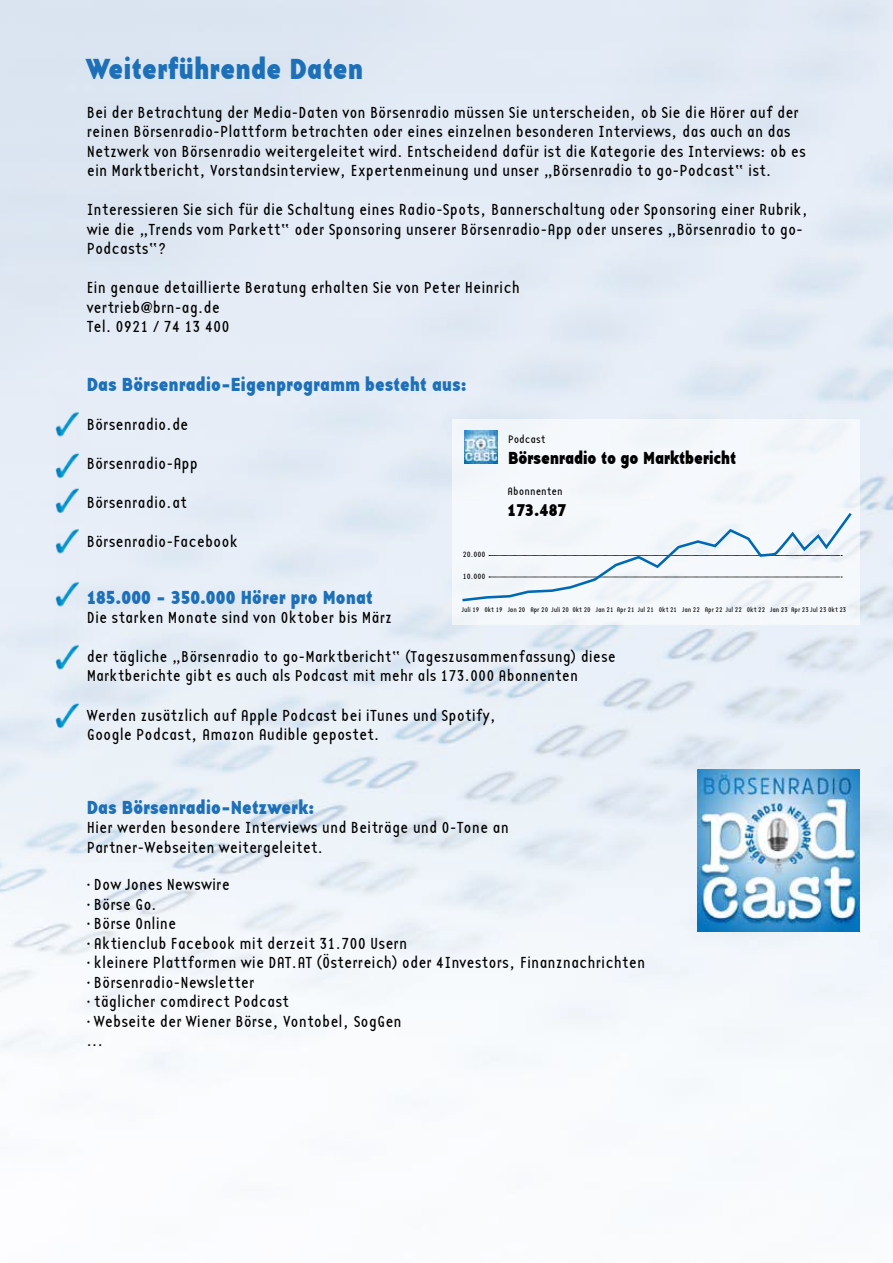
<style>
.page{position:relative;width:893px;height:1263px;background:#fff}
.page>*{position:absolute;margin:0;border:0;box-sizing:border-box;transform-origin:0 0}
.t1{font:30px "Base Twelve Sans B";letter-spacing:.015em;color:#1d70b8}
.t2{font:19.5px "Base Twelve Sans B";letter-spacing:.015em;color:#1d70b8}
.t3{font:18px "Base Twelve Sans B";color:#000}
.t4{font:17.55px "Base Twelve Sans B";color:#000}
.t5{font:16.5px/19.5px "Base Twelve Sans";color:#000}
.t6{font:16.2px/19.5px "Base Twelve Sans";color:#000}
.t7{font:11.25px "Base Twelve Sans";color:#000}
.t8{font:7.95px "Base Twelve Sans";color:#000}
.t9{font:7.05px "Base Twelve Sans";letter-spacing:-.01em;color:#000}
.s1{font-family:"Base Twelve Sans Smallcaps"}
.s2{color:#1d71b8}
.s3{font-family:"Myriad Pro"}
</style>
<div class="page">
<img style="left:0;top:0;width:893px;height:1095px">
<img style="left:55px;top:534px;width:24px;height:29px">
<img style="left:55px;top:393px;width:24px;height:42px">
<img style="left:55px;top:435px;width:24px;height:35px">
<img style="left:55px;top:470px;width:24px;height:64px">
<img style="left:55px;top:628px;width:24px;height:57px">
<img style="left:698px;top:769px;width:162px;height:162px">
<img style="left:55px;top:563px;width:24px;height:65px">
<img style="left:55px;top:685px;width:24px;height:64px">
<div style="left:452px;top:419px;width:408px;height:206px;background:#f5f8fb"></div>
<img style="left:464px;top:431px;width:34px;height:33px">
<svg style="left:462px;top:513px;width:392px;height:90px"></svg>
<h1 class="t1" style="left:87px;top:48px;width:278px">Weiterführende Daten</h1>
<p class="t5" style="left:87px;top:102px;width:721px">Bei der Betrachtung der Media-Daten von Börsenradio müssen Sie unterscheiden, ob Sie die Hörer auf der reinen Börsenradio-Plattform betrachten oder eines einzelnen besonderen Interviews, das auch an das Netzwerk von Börsenradio weitergeleitet wird. Entscheidend dafür ist die Kategorie des Interviews: ob es ein Marktbericht, Vorstandsinterview, Expertenmeinung und unser „<span class="s1">B</span>örsenradio to go<span class="s1">-</span>Podcast“ ist.</p>
<p class="t5" style="left:87px;top:200px;width:723px">Interessieren Sie sich für die Schaltung eines Radio-Spots, Bannerschaltung oder Sponsoring einer Rubrik, wie die „Trends vom Parkett“ oder Sponsoring unserer Börsenradio-App oder unseres „Börsenradio to go-<br>Podcasts“?</p>
<p class="t5" style="left:87px;top:278px;width:435px">Ein genaue detaillierte Beratung erhalten Sie von Peter Heinrich vertrieb@brn-ag.de<br>Tel. 0921 / 74 13 400</p>
<p class="t2" style="left:87px;top:370px;width:382px">Das Börsenradio-Eigenprogramm beste<span class="s2">ht a</span>us:</p>
<p class="t5" style="left:87px;top:414px;width:103px">Börsenradio.de</p>
<p class="t5" style="left:87px;top:453px;width:113px">Börsenradio-App</p>
<p class="t5" style="left:87px;top:492px;width:102px">Börsenradio.at</p>
<p class="t5" style="left:87px;top:531px;width:153px">Börsenradio-Facebook</p>
<p class="t8" style="left:463px;top:549px;width:24px">20.000</p>
<p class="t8" style="left:463px;top:572px;width:24px">10.000</p>
<p class="t7" style="left:508px;top:432px;width:39px">Podcast</p>
<p class="t3" style="left:508px;top:445px;width:229px">Börsenradio to go Marktbericht</p>
<p class="t7" style="left:508px;top:484px;width:57px">Abonnenten</p>
<p class="t4" style="left:508px;top:498px;width:60px">173.487</p>
<p class="t2" style="left:87px;top:583px;width:287px">185.000 - 350.000 Hörer pro Monat</p>
<p class="t5" style="left:87px;top:608px;width:307px">Die starken Monate sind von Oktober bis März</p>
<p class="t9" style="left:462px;top:605px;width:386px">Juli 19 Okt 19 Jan 20 Apr 20 Juli 20 Okt 20 Jan 21 Apr 21 Jul 21 Okt 21 Jan 22 Apr 22 Jul 22 Okt 22 Jan 23 Apr 23 Jul 23 Okt 23</p>
<p class="t6" style="left:87px;top:647px;width:531px">der tägliche „Börsenradio to go-Marktbericht“ (Tageszusammenfassung) diese<br>Marktberichte gibt es auch als Podcast mit mehr als 173.000 Abonnenten</p>
<p class="t5" style="left:87px;top:705px;width:411px">Werden zusätzlich auf Apple Podcast bei iTunes und Spotify,<br>Google Podcast, Amazon Audible gepostet.</p>
<p class="t2" style="left:87px;top:793px;width:230px">Das Börsenradio-Netzwerk:</p>
<p class="t5" style="left:87px;top:818px;width:424px">Hier werden besondere Interviews und Beiträge und O-Tone an<br>Partner-Webseiten weitergeleitet.</p>
<p class="t5" style="left:87px;top:875px;width:560px"><span class="s3">·</span> Dow Jones Newswire<br><span class="s3">·</span> Börse Go.<br><span class="s3">·</span> Börse Online<br><span class="s3">·</span> Aktienclub Facebook mit derzeit 31.700 Usern<br><span class="s3">·</span> kleinere Plattformen wie DAT.AT (Österreich) oder 4Investors, Finanznachrichten <span class="s3">·</span> Börsenradio-Newsletter<br><span class="s3">·</span> täglicher comdirect Podcast<br><span class="s3">·</span> Webseite der Wiener Börse, Vontobel, SogGen<br>...</p>
</div>
